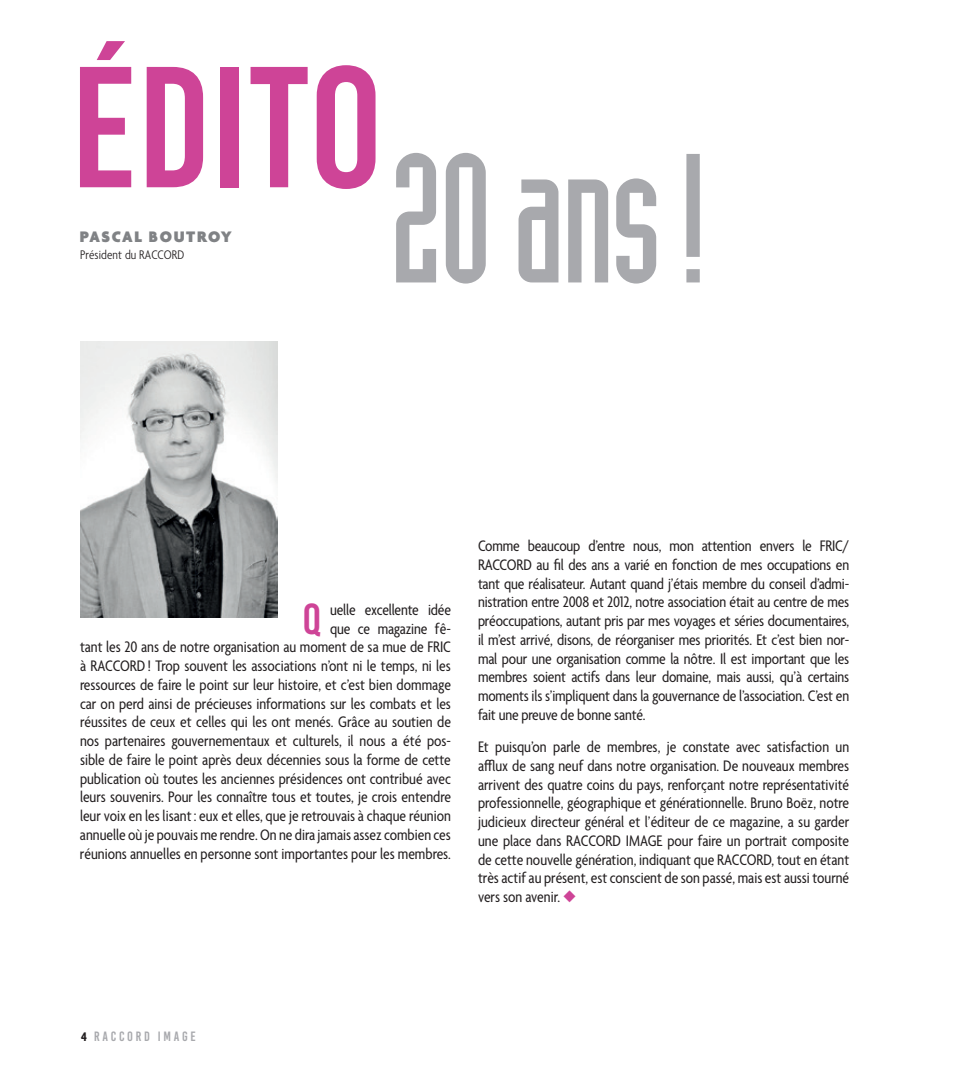
<style>
.page{position:relative;width:972px;height:1080px;background:#fff}
.page>*{position:absolute;margin:0;border:0;box-sizing:border-box;transform-origin:0 0}
.t1{font:180px "Industria LT Std Solid";color:#a8a9ad}
.t2{font:171.9px "Bebas Kai";color:#ce4497}
.t3{font:43.35px "Bebas Kai";color:#ce4497}
.t4{font:condensed 16.5px/18.8px "Agenda";color:#231f20;text-align:justify}
.t5{font:900 16.5px "Agenda";letter-spacing:.1em;color:#808285}
.t6{font:300 condensed 13.5px "Agenda";letter-spacing:.01em;color:#231f20}
.t7{font:13.5px "Bebas Kai";letter-spacing:.2em;color:#a8a9ad}
.s1{color:#ce4497}
.s2{font-family:"Agenda";font-weight:700;font-stretch:condensed;color:#231f20}
</style>
<div class="page">
<img style="left:80px;top:342px;width:198px;height:276px">
<h2 class="t2" style="left:70px;top:35px;width:315px">Édito</h2>
<p class="t5" style="left:80px;top:228px;width:154px">PASCAL BOUTROY</p>
<p class="t6" style="left:80px;top:247px;width:106px">Président du RACCORD</p>
<h1 class="t1" style="left:389px;top:121px;width:322px">20 ans!</h1>
<h3 class="t3" style="left:303px;top:595px;width:20px">Q</h3>
<p class="t4" style="left:80px;top:601px;width:373px;text-align:right">uelle excellente idée<br>que ce magazine fê-<br>tant les 20 ans de notre organisation au moment de sa mue de FRIC à RACCORD! Trop souvent les associations n’ont ni le temps, ni les ressources de faire le point sur leur histoire, et c’est bien dommage car on perd ainsi de précieuses informations sur les combats et les réussites de ceux et celles qui les ont menés. Grâce au soutien de nos partenaires gouvernementaux et culturels, il nous a été pos&shy;sible de faire le point après deux décennies sous la forme de cette publication où toutes les anciennes présidences ont contribué avec leurs souvenirs. Pour les connaître tous et toutes, je crois entendre leur voix en les lisant: eux et elles, que je retrouvais à chaque réunion annuelle où je pouvais me rendre. On ne dira jamais assez combien ces réunions annuelles en personne sont importantes pour les membres.</p>
<p class="t4" style="left:478px;top:537px;width:373px">Comme beaucoup d’entre nous, mon attention envers le FRIC/ RACCORD au fil des ans a varié en fonction de mes occupations en tant que réalisateur. Autant quand j’étais membre du conseil d’admi&shy;nistration entre 2008 et 2012, notre association était au centre de mes préoccupations, autant pris par mes voyages et séries documentaires, il m’est arrivé, disons, de réorganiser mes priorités. Et c’est bien nor&shy;mal pour une organisation comme la nôtre. Il est important que les membres soient actifs dans leur domaine, mais aussi, qu’à certains moments ils s’impliquent dans la gouvernance de l’association. C’est en fait une preuve de bonne santé.</p>
<p class="t4" style="left:478px;top:738px;width:373px">Et puisqu’on parle de membres, je constate avec satisfaction un a!ux de sang neuf dans notre organisation. De nouveaux membres arrivent des quatre coins du pays, renforçant notre représentativité professionnelle, géographique et générationnelle. Bruno Boëz, notre judicieux directeur général et l’éditeur de ce magazine, a su garder une place dans RACCORD IMAGE pour faire un portrait composite de cette nouvelle génération, indiquant que RACCORD, tout en étant très actif au présent, est conscient de son passé, mais est aussi tourné vers son avenir. <span class="s1">◆</span></p>
<p class="t7" style="left:81px;top:1029px;width:116px"><span class="s2">4</span> RACCORD IMAGE</p>
</div>
